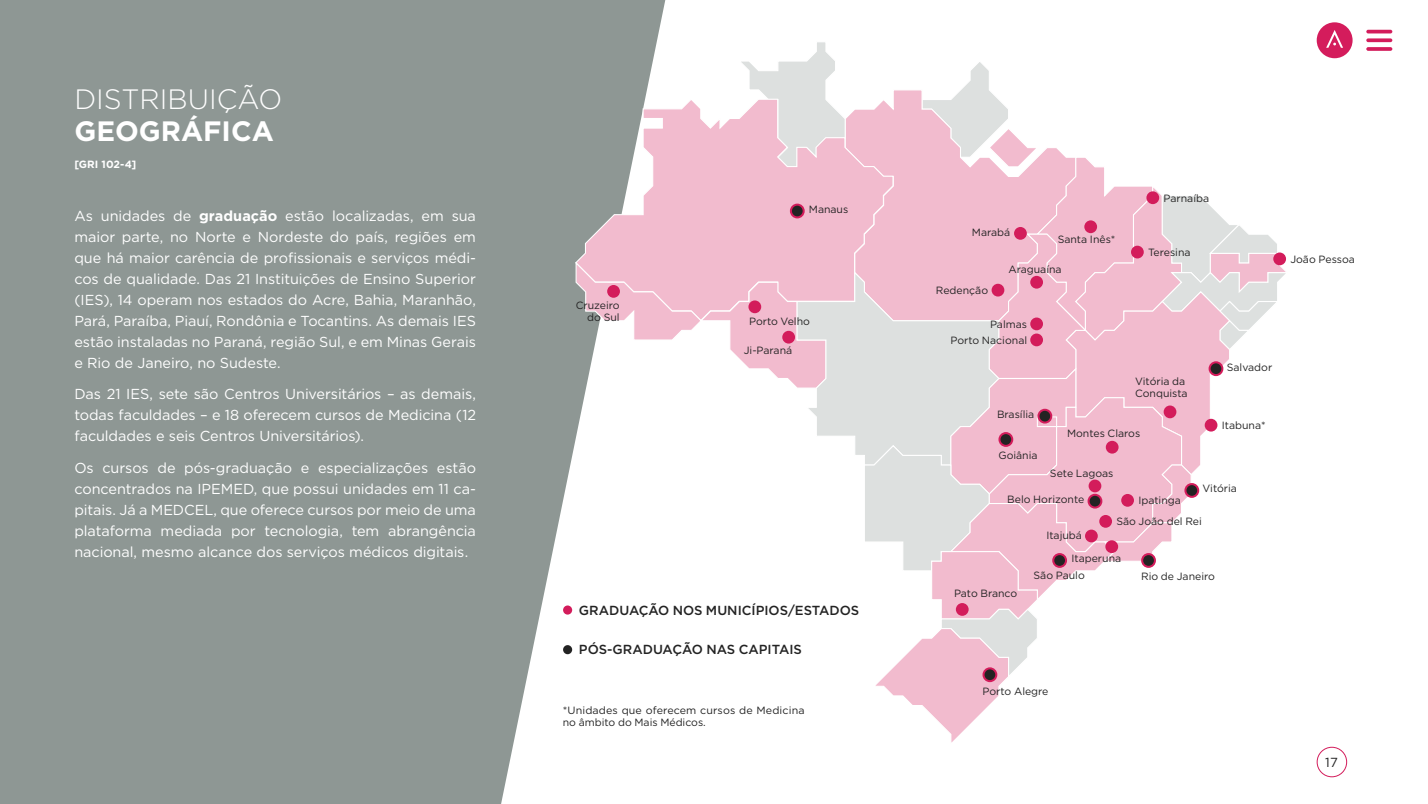
<style>
.page{position:relative;width:1428px;height:804px;background:#fff}
.page>*{position:absolute;margin:0;border:0;box-sizing:border-box;transform-origin:0 0}
.t1{font:300 28px "Gotham";color:#fff}
.t2{font:700 28px "Gotham";color:#fff}
.t3{font:14.44px/21px "Gotham";letter-spacing:-.005em;color:#fff;text-align:justify}
.t4{font:500 13.12px "Gotham";color:#232323}
.t5{font:13.12px "Gotham";color:#232323}
.t6{font:10.5px/12.6px "Gotham";color:#232323}
.t7{font:700 10.5px "Gotham";color:#fff}
.s1{font-weight:700}
</style>
<div class="page">
<div style="left:0;top:0;width:665px;height:803px;background:#8e9794"></div>
<svg style="left:575px;top:41px;width:711px;height:705px"></svg>
<div style="left:791px;top:204px;width:13px;height:13px;background:#232323;border-radius:50%"></div>
<div style="left:790px;top:203px;width:15px;height:15px;border:2px solid #d31c5b;border-radius:50%"></div>
<svg style="left:1039px;top:409px;width:12px;height:13px"></svg>
<div style="left:1037px;top:408px;width:15px;height:15px;border:2px solid #d31c5b;border-radius:50%"></div>
<div style="left:1089px;top:494px;width:12px;height:13px;background:#232323;border-radius:50%"></div>
<div style="left:1088px;top:493px;width:14px;height:15px;border:2px solid #d31c5b;border-radius:50%"></div>
<div style="left:1053px;top:554px;width:13px;height:12px;background:#232323;border-radius:50%"></div>
<div style="left:1052px;top:553px;width:15px;height:14px;border:2px solid #d31c5b;border-radius:50%"></div>
<div style="left:1142px;top:554px;width:13px;height:12px;background:#232323;border-radius:50%"></div>
<div style="left:1141px;top:553px;width:15px;height:14px;border:2px solid #d31c5b;border-radius:50%"></div>
<div style="left:1164px;top:405px;width:12px;height:13px;background:#d31c5b;border-radius:50%"></div>
<div style="left:1205px;top:418px;width:12px;height:13px;background:#d31c5b;border-radius:50%"></div>
<div style="left:1273px;top:252px;width:13px;height:13px;background:#d31c5b;border-radius:50%"></div>
<div style="left:1089px;top:479px;width:12px;height:13px;background:#d31c5b;border-radius:50%"></div>
<div style="left:1106px;top:440px;width:13px;height:13px;background:#d31c5b;border-radius:50%"></div>
<div style="left:1121px;top:493px;width:13px;height:13px;background:#d31c5b;border-radius:50%"></div>
<div style="left:1085px;top:529px;width:13px;height:13px;background:#d31c5b;border-radius:50%"></div>
<div style="left:1105px;top:540px;width:13px;height:13px;background:#d31c5b;border-radius:50%"></div>
<div style="left:1099px;top:514px;width:13px;height:13px;background:#d31c5b;border-radius:50%"></div>
<div style="left:1131px;top:245px;width:13px;height:13px;background:#d31c5b;border-radius:50%"></div>
<div style="left:1084px;top:220px;width:13px;height:13px;background:#d31c5b;border-radius:50%"></div>
<div style="left:1146px;top:191px;width:13px;height:13px;background:#d31c5b;border-radius:50%"></div>
<div style="left:1030px;top:317px;width:13px;height:13px;background:#d31c5b;border-radius:50%"></div>
<div style="left:1030px;top:276px;width:13px;height:12px;background:#d31c5b;border-radius:50%"></div>
<div style="left:992px;top:283px;width:12px;height:13px;background:#d31c5b;border-radius:50%"></div>
<div style="left:1014px;top:227px;width:13px;height:13px;background:#d31c5b;border-radius:50%"></div>
<div style="left:1030px;top:333px;width:13px;height:13px;background:#d31c5b;border-radius:50%"></div>
<div style="left:956px;top:602px;width:13px;height:13px;background:#d31c5b;border-radius:50%"></div>
<div style="left:782px;top:331px;width:13px;height:12px;background:#d31c5b;border-radius:50%"></div>
<div style="left:748px;top:300px;width:13px;height:13px;background:#d31c5b;border-radius:50%"></div>
<div style="left:607px;top:285px;width:13px;height:12px;background:#d31c5b;border-radius:50%"></div>
<div style="left:999px;top:433px;width:13px;height:12px;background:#232323;border-radius:50%"></div>
<div style="left:998px;top:432px;width:15px;height:14px;border:2px solid #d31c5b;border-radius:50%"></div>
<div style="left:984px;top:668px;width:12px;height:13px;background:#232323;border-radius:50%"></div>
<div style="left:983px;top:667px;width:14px;height:15px;border:2px solid #d31c5b;border-radius:50%"></div>
<div style="left:1210px;top:362px;width:12px;height:13px;background:#232323;border-radius:50%"></div>
<div style="left:1209px;top:361px;width:14px;height:15px;border:2px solid #d31c5b;border-radius:50%"></div>
<div style="left:1185px;top:484px;width:13px;height:12px;background:#232323;border-radius:50%"></div>
<div style="left:1184px;top:483px;width:15px;height:14px;border:2px solid #d31c5b;border-radius:50%"></div>
<div style="left:563px;top:605px;width:9px;height:9px;background:#d31c5b;border-radius:50%"></div>
<div style="left:563px;top:645px;width:9px;height:9px;background:#232323;border-radius:50%"></div>
<div style="left:1317px;top:22px;width:36px;height:36px;background:#d41c5c;border-radius:50%"></div>
<svg style="left:1326px;top:30px;width:17px;height:18px"></svg>
<svg style="left:1366px;top:30px;width:26px;height:21px"></svg>
<div style="left:1317px;top:746px;width:30px;height:31px;border:1px solid #d31c5b;border-radius:50%"></div>
<h1 class="t1" style="left:74px;top:82px;width:209px">DISTRIBUIÇÃO</h1>
<h1 class="t2" style="left:74px;top:112px;width:201px">GEOGRÁFICA</h1>
<p class="t7" style="left:74px;top:157px;width:63px">[GRI 102-4]</p>
<p class="t3" style="left:74px;top:205px;width:403px">As unidades de <span class="s1">graduação</span> estão localizadas, em sua maior parte, no Norte e Nordeste do país, regiões em que há maior carência de profissionais e serviços médi&shy;cos de qualidade. Das 21 Instituições de Ensino Superior (IES), 14 operam nos estados do Acre, Bahia, Maranhão, Pará, Paraíba, Piauí, Rondônia e Tocantins. As demais IES estão instaladas no Paraná, região Sul, e em Minas Gerais e Rio de Janeiro, no Sudeste.</p>
<p class="t3" style="left:74px;top:383px;width:403px">Das 21 IES, sete são Centros Universitários – as demais, todas faculdades – e 18 oferecem cursos de Medicina (12 faculdades e seis Centros Universitários).</p>
<p class="t3" style="left:74px;top:457px;width:403px">Os cursos de pós-graduação e especializações estão concentrados na IPEMED, que possui unidades em 11 ca&shy;pitais. Já a MEDCEL, que oferece cursos por meio de uma plataforma mediada por tecnologia, tem abrangência nacional, mesmo alcance dos serviços médicos digitais.</p>
<p class="t6" style="left:576px;top:298px;width:45px;text-align:right">Cruzeiro do Sul</p>
<p class="t6" style="left:809px;top:203px;width:41px">Manaus</p>
<p class="t6" style="left:749px;top:314px;width:62px">Porto Velho</p>
<p class="t6" style="left:744px;top:344px;width:50px">Ji-Paraná</p>
<p class="t4" style="left:579px;top:602px;width:282px">GRADUAÇÃO NOS MUNICÍPIOS/ESTADOS</p>
<p class="t4" style="left:579px;top:640px;width:224px">PÓS-GRADUAÇÃO NAS CAPITAIS</p>
<p class="t6" style="left:563px;top:703px;width:243px">*Unidades que oferecem cursos de Medicina no âmbito do Mais Médicos.</p>
<p class="t6" style="left:972px;top:226px;width:40px">Marabá</p>
<p class="t6" style="left:1058px;top:232px;width:59px">Santa Inês*</p>
<p class="t6" style="left:936px;top:283px;width:54px">Redenção</p>
<p class="t6" style="left:1008px;top:262px;width:55px">Araguaína</p>
<p class="t6" style="left:990px;top:317px;width:39px">Palmas</p>
<p class="t6" style="left:950px;top:333px;width:78px">Porto Nacional</p>
<p class="t6" style="left:997px;top:408px;width:39px">Brasília</p>
<p class="t6" style="left:1164px;top:191px;width:47px">Parnaíba</p>
<p class="t6" style="left:1148px;top:245px;width:44px">Teresina</p>
<p class="t6" style="left:1135px;top:374px;width:54px">Vitória da<br>Conquista</p>
<p class="t6" style="left:998px;top:449px;width:41px">Goiânia</p>
<p class="t6" style="left:1067px;top:426px;width:75px">Montes Claros</p>
<p class="t6" style="left:1050px;top:466px;width:65px">Sete Lagoas</p>
<p class="t6" style="left:1227px;top:360px;width:47px">Salvador</p>
<p class="t6" style="left:1222px;top:418px;width:45px">Itabuna*</p>
<p class="t6" style="left:1007px;top:492px;width:79px">Belo Horizonte</p>
<p class="t6" style="left:1138px;top:493px;width:44px">Ipatinga</p>
<p class="t6" style="left:1203px;top:482px;width:36px">Vitória</p>
<p class="t6" style="left:1116px;top:514px;width:87px">São João del Rei</p>
<p class="t6" style="left:1046px;top:528px;width:37px">Itajubá</p>
<p class="t6" style="left:1071px;top:552px;width:51px">Itaperuna</p>
<p class="t6" style="left:954px;top:586px;width:65px">Pato Branco</p>
<p class="t6" style="left:1034px;top:568px;width:53px">São Paulo</p>
<p class="t6" style="left:1141px;top:570px;width:75px">Rio de Janeiro</p>
<p class="t6" style="left:1290px;top:252px;width:66px">João Pessoa</p>
<p class="t6" style="left:983px;top:684px;width:68px">Porto Alegre</p>
<p class="t5" style="left:1325px;top:754px;width:14px">17</p>
</div>
